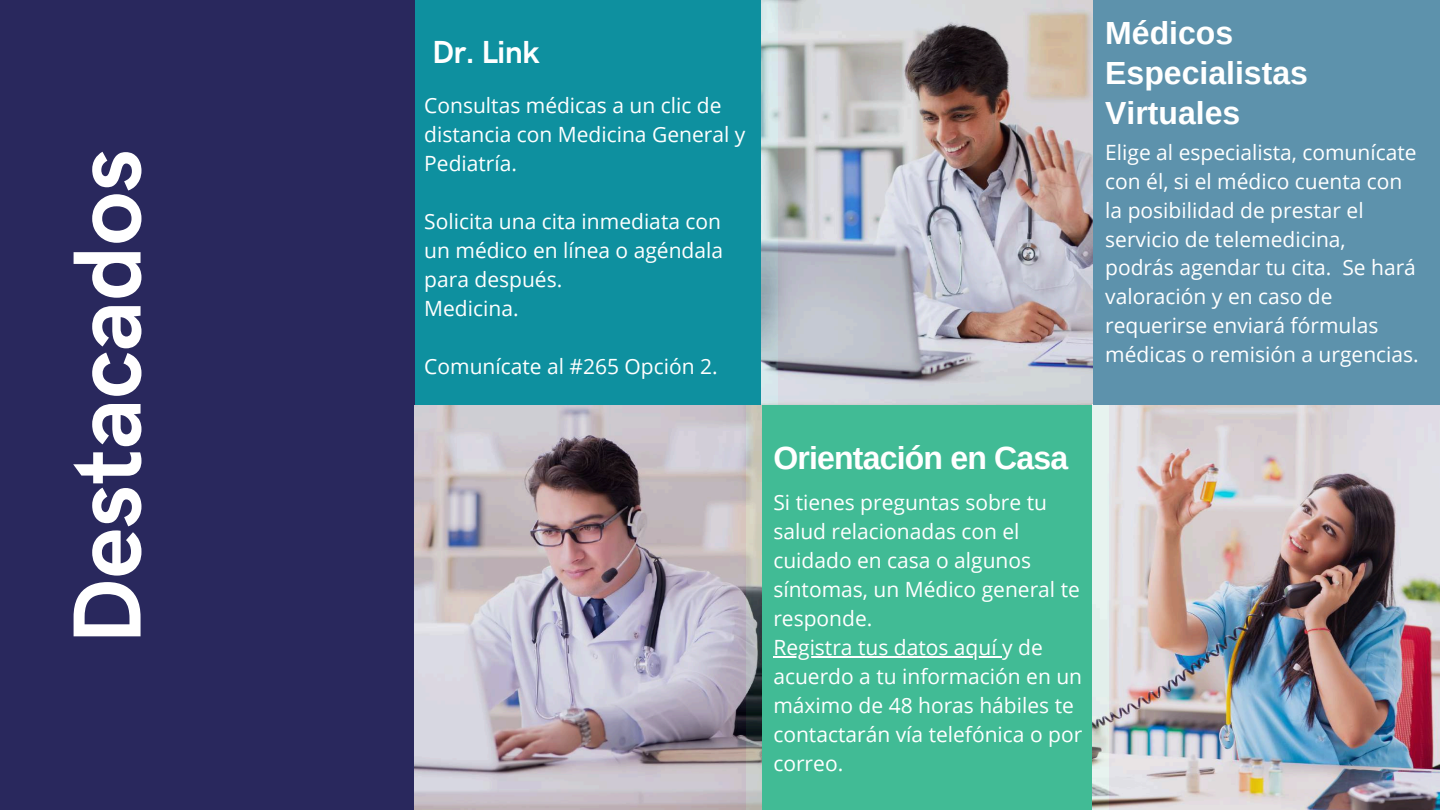
<style>
.page{position:relative;width:1440px;height:810px;background:#29285d}
.page>*{position:absolute;margin:0;border:0;box-sizing:border-box;transform-origin:0 0}
.t1{font:700 97.1px "HK Grotesk";color:#fff}
.t2{font:700 32px/40.3px "Arimo";color:#fff}
.t3{font:700 32px "Arimo";letter-spacing:-.025em;color:#fff}
.t4{font:700 32px "HK Grotesk";letter-spacing:-.025em;color:#fff}
.t5{font:21px/29px "Open Sans";color:#fff}
</style>
<div class="page">
<div style="left:746px;top:405px;width:363px;height:405px;background:#41bb95"></div>
<div style="left:415px;top:0;width:363px;height:405px;background:#0e909f"></div>
<img style="left:762px;top:0;width:331px;height:405px">
<img style="left:415px;top:405px;width:347px;height:405px">
<img style="left:1093px;top:405px;width:347px;height:405px">
<div style="left:1093px;top:0;width:347px;height:405px;background:#5d92ac"></div>
<hr style="left:773px;top:656px;width:229px;height:1px;background:#fff">
<h1 class="t1" style="left:53px;top:645px;width:498px;rotate:-90deg">Destacados</h1>
<h2 class="t4" style="left:432px;top:34px;width:109px">Dr. Link</h2>
<p class="t5" style="left:424px;top:90px;width:323px">Consultas médicas a un clic de distancia con Medicina General y<br>Pediatría.</p>
<p class="t5" style="left:424px;top:206px;width:300px">Solicita una cita inmediata con un médico en línea o agéndala para después.<br>Medicina.</p>
<p class="t5" style="left:424px;top:351px;width:295px">Comunícate al #265 Opción 2.</p>
<h2 class="t2" style="left:1105px;top:12px;width:204px">Médicos<br>Especialistas<br>Virtuales</h2>
<p class="t5" style="left:1105px;top:137px;width:315px">Elige al especialista, comunícate con él, si el médico cuenta con la posibilidad de prestar el servicio de telemedicina, podrás agendar tu cita. Se hará valoración y en caso de requerirse enviará fórmulas médicas o remisión a urgencias.</p>
<h2 class="t3" style="left:773px;top:440px;width:296px">Orientación en Casa</h2>
<p class="t5" style="left:773px;top:487px;width:310px">Si tienes preguntas sobre tu salud relacionadas con el cuidado en casa o algunos síntomas, un Médico general te responde.<br>Registra tus datos aquí y de acuerdo a tu información en un máximo de 48 horas hábiles te contactarán vía telefónica o por correo.</p>
</div>
